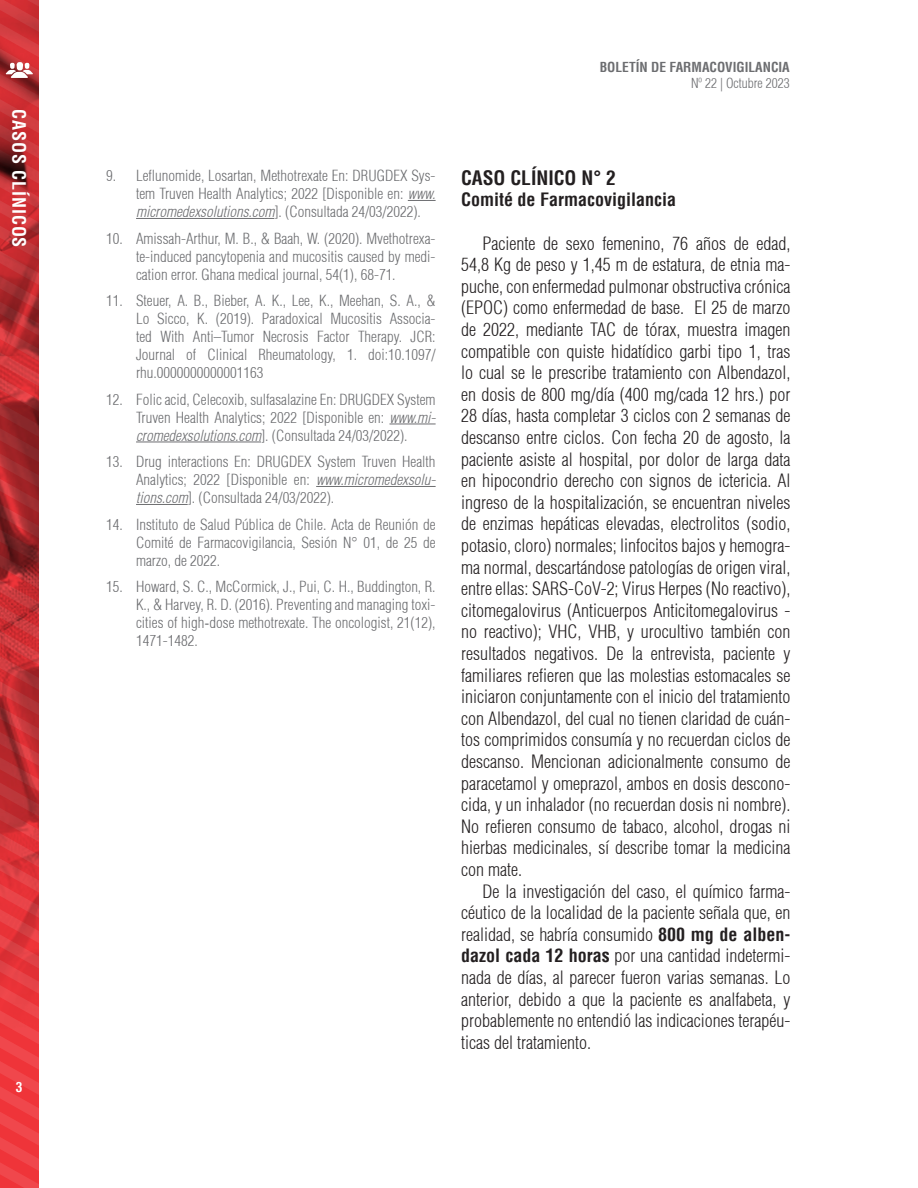
<style>
.page{position:relative;width:918px;height:1188px;background:#fff}
.page>*{position:absolute;margin:0;border:0;box-sizing:border-box;transform-origin:0 0}
.t1{font:700 condensed 19.5px "Helvetica";color:#231f20}
.t2{font:300 condensed 18px/21.6px "Helvetica";color:#231f20;text-align:justify}
.t3{font:700 condensed 18px "Helvetica";color:#231f20}
.t4{font:700 condensed 18px "Helvetica";letter-spacing:.05em;color:#fff}
.t5{font:300 condensed 15px/18px "Helvetica";color:#6c6d70;text-align:justify}
.t6{font:700 condensed 13.5px "Helvetica";color:#6c6d70}
.t7{font:300 condensed 13.5px "Helvetica";color:#6c6d70}
.t8{font:700 condensed 13.5px "Helvetica";color:#fff}
.s1{font-style:italic}
.s2{font-family:"Cambria Math";font-weight:400;font-stretch:normal}
.s3{font-weight:700}
</style>
<div class="page">
<svg style="left:0;top:0;width:39px;height:1188px;background:#c43236"></svg>
<svg style="left:408px;top:200px;width:28px;height:1px"></svg>
<hr style="left:136px;top:218px;width:138px;height:1px;background:#6c6d70">
<hr style="left:389px;top:424px;width:47px;height:1px;background:#6c6d70">
<hr style="left:136px;top:442px;width:125px;height:1px;background:#6c6d70">
<hr style="left:316px;top:486px;width:120px;height:1px;background:#6c6d70">
<hr style="left:136px;top:504px;width:52px;height:1px;background:#6c6d70">
<p class="t4" style="left:30px;top:109px;width:140px;rotate:90deg">CASOS CLÍNICOS</p>
<p class="t8" style="left:16px;top:1078px;width:8px">3</p>
<p class="t6" style="left:600px;top:59px;width:192px">BOLETÍN DE FARMACOVIGILANCIA</p>
<p class="t7" style="left:691px;top:75px;width:100px">Nº 22 | Octubre 2023</p>
<p class="t5" style="left:136px;top:167px;width:301px;text-indent:-30px">9. Leflunomide, Losartan, Methotrexate En: DRUGDEX Sys&shy;tem Truven Health Analytics; 2022 [Disponible en: <span class="s1">www. micromedexsolutions.com</span>]. (Consultada 24/03/2022).</p>
<p class="t5" style="left:136px;top:229px;width:301px;text-indent:-30px">10. Amissah-Arthur, M. B., &amp; Baah, W. (2020). Mvethotrexa&shy;te-induced pancytopenia and mucositis caused by medi&shy;cation error. Ghana medical journal, 54(1), 68-71.</p>
<p class="t5" style="left:136px;top:292px;width:301px;text-indent:-30px">11. Steuer, A. B., Bieber, A. K., Lee, K., Meehan, S. A., &amp; Lo Sicco, K. (2019). Paradoxical Mucositis Associa&shy;ted With Anti–Tumor Necrosis Factor Therapy. JCR:<br>Journal of Clinical Rheumatology, 1. doi:10.1097/ rhu.0000000000001163</p>
<p class="t5" style="left:136px;top:390px;width:302px;text-indent:-30px">12. Folic acid, Celecoxib, sulfasalazine En: DRUGDEX System Truven Health Analytics; 2022 [Disponible en: <span class="s1">www.mi&shy;cromedexsolutions.com</span>]. (Consultada 24/03/2022).</p>
<p class="t5" style="left:136px;top:453px;width:302px;text-indent:-30px">13. Drug interactions En: DRUGDEX System Truven Health Analytics; 2022 [Disponible en: <span class="s1">www.micromedexsolu&shy;tions.com</span>]. (Consultada 24/03/2022).</p>
<p class="t5" style="left:136px;top:515px;width:301px;text-indent:-30px">14. Instituto de Salud Pública de Chile. Acta de Reunión de Comité de Farmacovigilancia, Sesión N° 01, de 25 de marzo, de 2022.</p>
<p class="t5" style="left:136px;top:578px;width:301px;text-indent:-30px">15. Howard, S. C., McCormick, J., Pui, C. H., Buddington, R.<br>K., &amp; Harvey, R. D. (2016). Preventing and managing toxi&shy;cities of high<span class="s2">‐</span>dose methotrexate. The oncologist, 21(12), 1471-1482.</p>
<p class="t1" style="left:461px;top:165px;width:156px">CASO CLÍNICO N° 2</p>
<p class="t3" style="left:461px;top:188px;width:217px">Comité de Farmacovigilancia</p>
<p class="t2" style="left:461px;top:232px;width:331px;text-indent:21px">Paciente de sexo femenino, 76 años de edad, 54,8 Kg de peso y 1,45 m de estatura, de etnia ma&shy;puche, con enfermedad pulmonar obstructiva crónica (EPOC) como enfermedad de base. El 25 de marzo de 2022, mediante TAC de tórax, muestra imagen compatible con quiste hidatídico garbi tipo 1, tras lo cual se le prescribe tratamiento con Albendazol, en dosis de 800 mg/día (400 mg/cada 12 hrs.) por 28 días, hasta completar 3 ciclos con 2 semanas de descanso entre ciclos. Con fecha 20 de agosto, la paciente asiste al hospital, por dolor de larga data en hipocondrio derecho con signos de ictericia. Al ingreso de la hospitalización, se encuentran niveles de enzimas hepáticas elevadas, electrolitos (sodio, potasio, cloro) normales; linfocitos bajos y hemogra&shy;ma normal, descartándose patologías de origen viral, entre ellas: SARS-CoV-2; Virus Herpes (No reactivo), citomegalovirus (Anticuerpos Anticitomegalovirus - no reactivo); VHC, VHB, y urocultivo también con resultados negativos. De la entrevista, paciente y familiares refieren que las molestias estomacales se iniciaron conjuntamente con el inicio del tratamiento con Albendazol, del cual no tienen claridad de cuán&shy;tos comprimidos consumía y no recuerdan ciclos de descanso. Mencionan adicionalmente consumo de paracetamol y omeprazol, ambos en dosis descono&shy;cida, y un inhalador (no recuerdan dosis ni nombre).<br>No refieren consumo de tabaco, alcohol, drogas ni hierbas medicinales, sí describe tomar la medicina con mate.</p>
<p class="t2" style="left:461px;top:880px;width:331px;text-indent:21px">De la investigación del caso, el químico farma&shy;céutico de la localidad de la paciente señala que, en realidad, se habría consumido <span class="s3">800 mg de alben&shy;dazol cada 12 horas</span> por una cantidad indetermi&shy;nada de días, al parecer fueron varias semanas. Lo anterior, debido a que la paciente es analfabeta, y probablemente no entendió las indicaciones terapéu&shy;ticas del tratamiento.</p>
</div>
